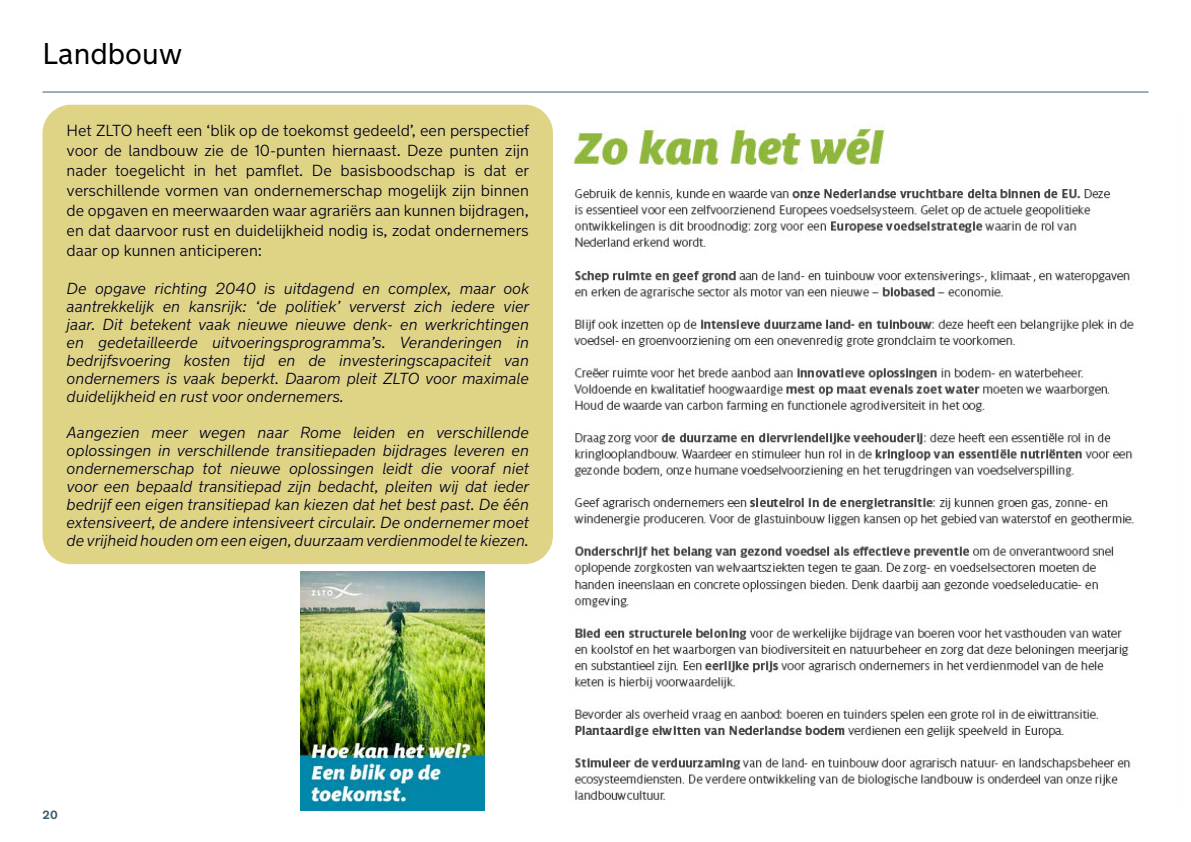
<style>
.page{position:relative;width:1191px;height:842px;background:#fff}
.page>*{position:absolute;margin:0;border:0;box-sizing:border-box;transform-origin:0 0}
.t1{font:30px "New Transport";color:#000}
.t2{font:italic 300 16px/18px "New Transport";color:#00011a;text-align:justify}
.t3{font:300 16px/20px "New Transport";color:#00011a;text-align:justify}
.t4{font:700 12px "New Transport";color:#3d5d6f}
</style>
<div class="page">
<hr style="left:42px;top:92px;width:1106px;height:1px;background:#3d5d6f">
<img style="left:300px;top:571px;width:184px;height:240px">
<img style="left:546px;top:114px;width:588px;height:686px">
<div style="left:43px;top:105px;width:510px;height:459px;background:#dfd386;border-radius:28px"></div>
<h1 class="t1" style="left:43px;top:35px;width:141px">Landbouw</h1>
<p class="t3" style="left:67px;top:120px;width:464px">Het ZLTO heeft een ‘blik op de toekomst gedeeld’, een perspectief voor de landbouw zie de 10-punten hiernaast. Deze punten zijn nader toegelicht in het pamflet. De basisboodschap is dat er verschillende vormen van ondernemerschap mogelijk zijn binnen de opgaven en meerwaarden waar agrariërs aan kunnen bijdragen, en dat daarvoor rust en duidelijkheid nodig is, zodat ondernemers daar op kunnen anticiperen:</p>
<p class="t2" style="left:67px;top:279px;width:464px">De opgave richting 2040 is uitdagend en complex, maar ook aantrekkelijk en kansrijk: ‘de politiek’ ververst zich iedere vier jaar. Dit betekent vaak nieuwe nieuwe denk- en werkrichtingen en gedetailleerde uitvoeringsprogramma’s. Veranderingen in bedrijfsvoering kosten tijd en de investeringscapaciteit van ondernemers is vaak beperkt. Daarom pleit ZLTO voor maximale duidelijkheid en rust voor ondernemers.</p>
<p class="t2" style="left:67px;top:423px;width:464px">Aangezien meer wegen naar Rome leiden en verschillende oplossingen in verschillende transitiepaden bijdrages leveren en ondernemerschap tot nieuwe oplossingen leidt die vooraf niet voor een bepaald transitiepad zijn bedacht, pleiten wij dat ieder bedrijf een eigen transitiepad kan kiezen dat het best past. De één extensiveert, de andere intensiveert circulair. De ondernemer moet de vrijheid houden om een eigen, duurzaam verdienmodel te kiezen.</p>
<p class="t4" style="left:43px;top:807px;width:17px">20</p>
</div>
